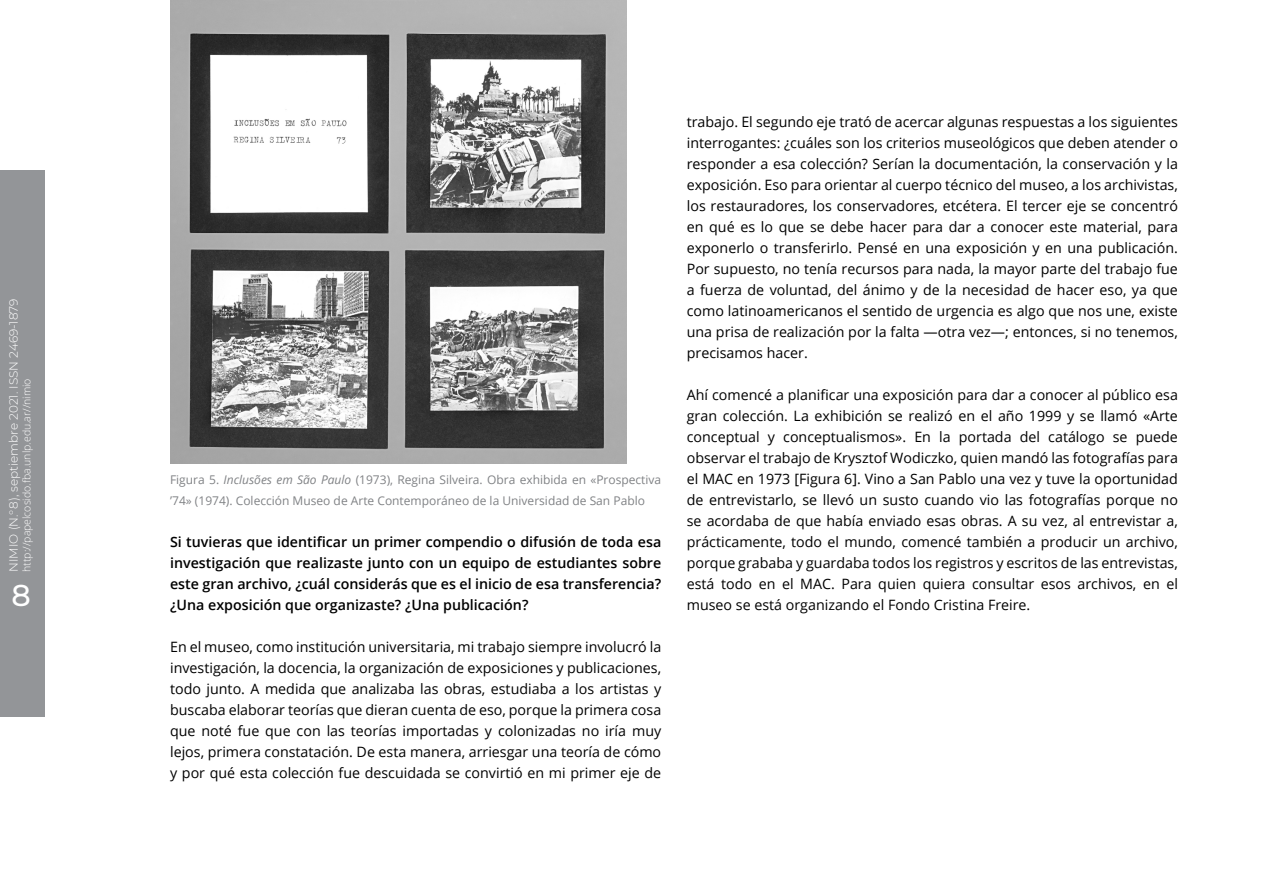
<style>
.page{position:relative;width:1263px;height:893px;background:#fff}
.page>*{position:absolute;margin:0;border:0;box-sizing:border-box;transform-origin:0 0}
.t1{font:500 30px "Montserrat";color:#fff}
.t2{font:14.25px/21px "Open Sans";color:#000;text-align:justify}
.t3{font:600 14.25px/21px "Open Sans";color:#000;text-align:justify}
.t4{font:12px/21px "Open Sans";color:#808285}
.t5{font:300 12px "Montserrat";color:#fff}
.t6{font:300 10.5px "Open Sans";color:#fff}
.s1{font-style:italic}
</style>
<div class="page">
<div style="left:0;top:170px;width:44px;height:546px;background:#939598"></div>
<img style="left:170px;top:0;width:457px;height:463px">
<p class="t5" style="left:6px;top:572px;width:275px;rotate:-90deg">NIMIO (N.° 8), septiembre 2021. ISSN 2469-1879</p>
<p class="t6" style="left:20px;top:572px;width:195px;rotate:-90deg">http://papelcosido.fba.unlp.edu.ar//nimio</p>
<h1 class="t1" style="left:12px;top:575px;width:21px">8</h1>
<p class="t4" style="left:170px;top:469px;width:493px">Figura 5. <span class="s1">Inclusões em São Paulo</span> (1973), Regina Silveira. Obra exhibida en «Prospectiva ’74» (1974). Colección Museo de Arte Contemporáneo de la Universidad de San Pablo</p>
<p class="t3" style="left:170px;top:531px;width:493px">Si tuvieras que identificar un primer compendio o difusión de toda esa investigación que realizaste junto con un equipo de estudiantes sobre este gran archivo, ¿cuál considerás que es el inicio de esa transferencia? ¿U na exposición que organizaste? ¿U na publicación?</p>
<p class="t2" style="left:170px;top:636px;width:493px">En el museo, como institución universitaria, mi trabajo siempre involucró la investigación, la docencia, la organización de exposiciones y publicaciones, todo junto. A medida que analizaba las obras, estudiaba a los artistas y buscaba elaborar teorías que dieran cuenta de eso, porque la primera cosa que noté fue que con las teorías importadas y colonizadas no iría muy lejos, primera constatación. De esta manera, arriesgar una teoría de cómo y por qué esta colección fue descuidada se convirtió en mi primer eje de</p>
<p class="t2" style="left:687px;top:111px;width:493px">trabajo. El segundo eje trató de acercar algunas respuestas a los siguientes interrogantes: ¿cuáles son los criterios museológicos que deben atender o responder a esa colección? Serían la documentación, la conservación y la exposición. Eso para orientar al cuerpo técnico del museo, a los archivistas, los restauradores, los conservadores, etcétera. El tercer eje se concentró en qué es lo que se debe hacer para dar a conocer este material, para exponerlo o transferirlo. Pensé en una exposición y en una publicación.<br>Por supuesto, no tenía recursos para nada, la mayor parte del trabajo fue a fuerza de voluntad, del ánimo y de la necesidad de hacer eso, ya que como latinoamericanos el sentido de urgencia es algo que nos une, existe una prisa de realización por la falta —otra vez—; entonces, si no tenemos, precisamos hacer.</p>
<p class="t2" style="left:687px;top:384px;width:493px">Ahí comencé a planificar una exposición para dar a conocer al público esa gran colección. La exhibición se realizó en el año 1999 y se llamó «Arte conceptual y conceptualismos». En la portada del catálogo se puede observar el trabajo de Krysztof Wodiczko, quien mandó las fotografías para el MAC en 1973 [Figura 6]. Vino a San Pablo una vez y tuve la oportunidad de entrevistarlo, se llevó un susto cuando vio las fotografías porque no se acordaba de que había enviado esas obras. A su vez, al entrevistar a, prácticamente, todo el mundo, comencé también a producir un archivo, porque grababa y guardaba todos los registros y escritos de las entrevistas, está todo en el MAC. Para quien quiera consultar esos archivos, en el museo se está organizando el Fondo Cristina Freire.</p>
</div>
